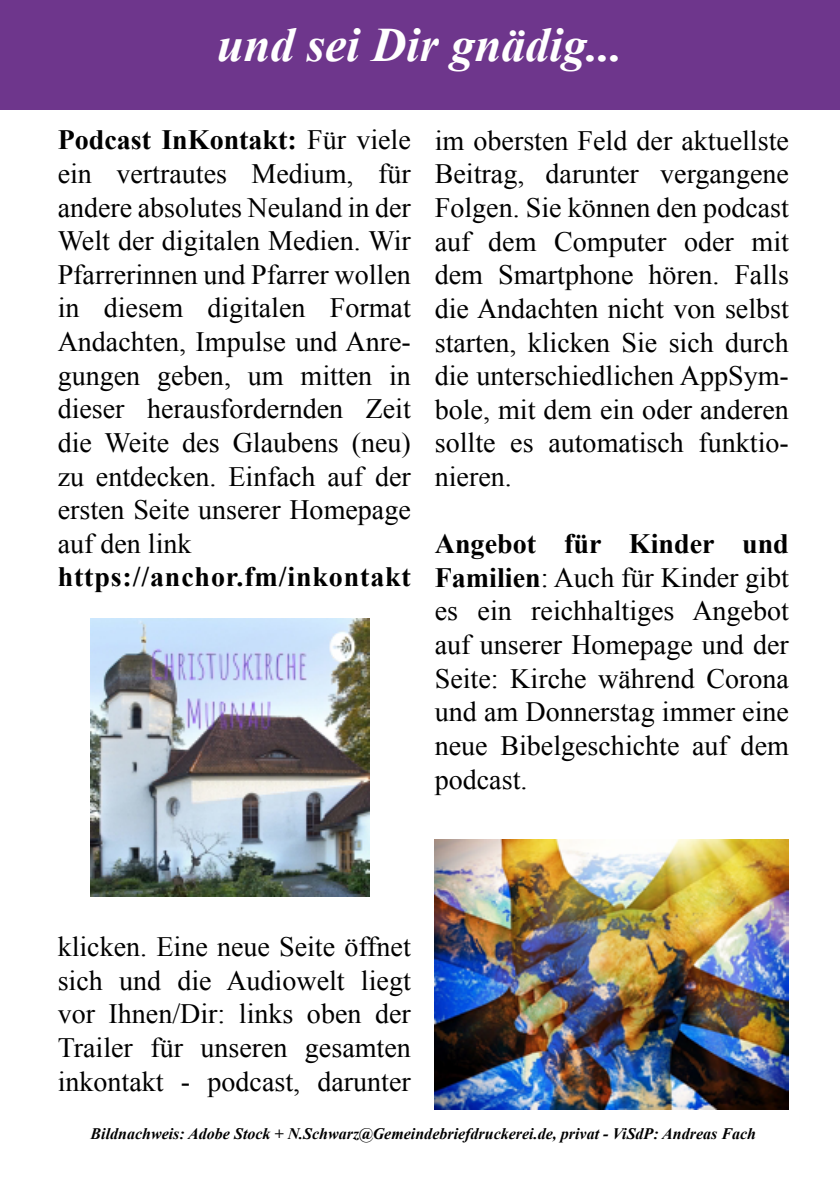
<style>
.page{position:relative;width:840px;height:1191px;background:#fff}
.page>*{position:absolute;margin:0;border:0;box-sizing:border-box;transform-origin:0 0}
.t1{font:italic 700 48px "Times New Roman";color:#fff}
.t2{font:28px/33.6px "Times New Roman";color:#000;text-align:justify}
.t3{font:700 28px "Times New Roman";letter-spacing:.03em;color:#000}
.t4{font:italic 700 16px "Times New Roman";color:#000}
.s1{font-weight:700}
</style>
<div class="page">
<img style="left:91px;top:618px;width:278px;height:278px">
<img style="left:434px;top:839px;width:354px;height:270px">
<div style="left:0;top:0;width:839px;height:109px;background:#6e368c"></div>
<h1 class="t1" style="left:217px;top:11px;width:407px">und sei Dir gnädig...</h1>
<p class="t2" style="left:58px;top:123px;width:354px"><span class="s1">Podcast InKontakt:</span> Für viele ein vertrautes Medium, für andere absolutes Neuland in der Welt der digitalen Medien. Wir Pfarrerinnen und Pfarrer wollen in diesem digitalen Format Andachten, Impulse und Anre&shy;gungen geben, um mitten in dieser herausfordernden Zeit die Weite des Glaubens (neu) zu entdecken. Einfach auf der ersten Seite unserer Homepage auf den link</p>
<p class="t3" style="left:58px;top:557px;width:354px">https://anchor.fm/inkontakt</p>
<p class="t2" style="left:434px;top:123px;width:355px">im obersten Feld der aktuellste Beitrag, darunter vergangene Folgen. Sie können den podcast auf dem Computer oder mit dem Smartphone hören. Falls die Andachten nicht von selbst starten, klicken Sie sich durch die unterschiedlichen AppSym&shy;bole, mit dem ein oder anderen sollte es automatisch funktio&shy;nieren.</p>
<p class="t2" style="left:434px;top:526px;width:355px"><span class="s1">Angebot für Kinder und Familien</span>: Auch für Kinder gibt es ein reichhaltiges Angebot auf unserer Homepage und der Seite: Kirche während Corona und am Donnerstag immer eine neue Bibelgeschichte auf dem podcast.</p>
<p class="t2" style="left:58px;top:929px;width:354px">klicken. Eine neue Seite öffnet sich und die Audiowelt liegt vor Ihnen/Dir: links oben der Trailer für unseren gesamten inkontakt - podcast, darunter</p>
<p class="t4" style="left:90px;top:1122px;width:666px">Bildnachweis: Adobe Stock + N.Schwarz@Gemeindebriefdruckerei.de, privat - ViSdP: Andreas Fach</p>
</div>
